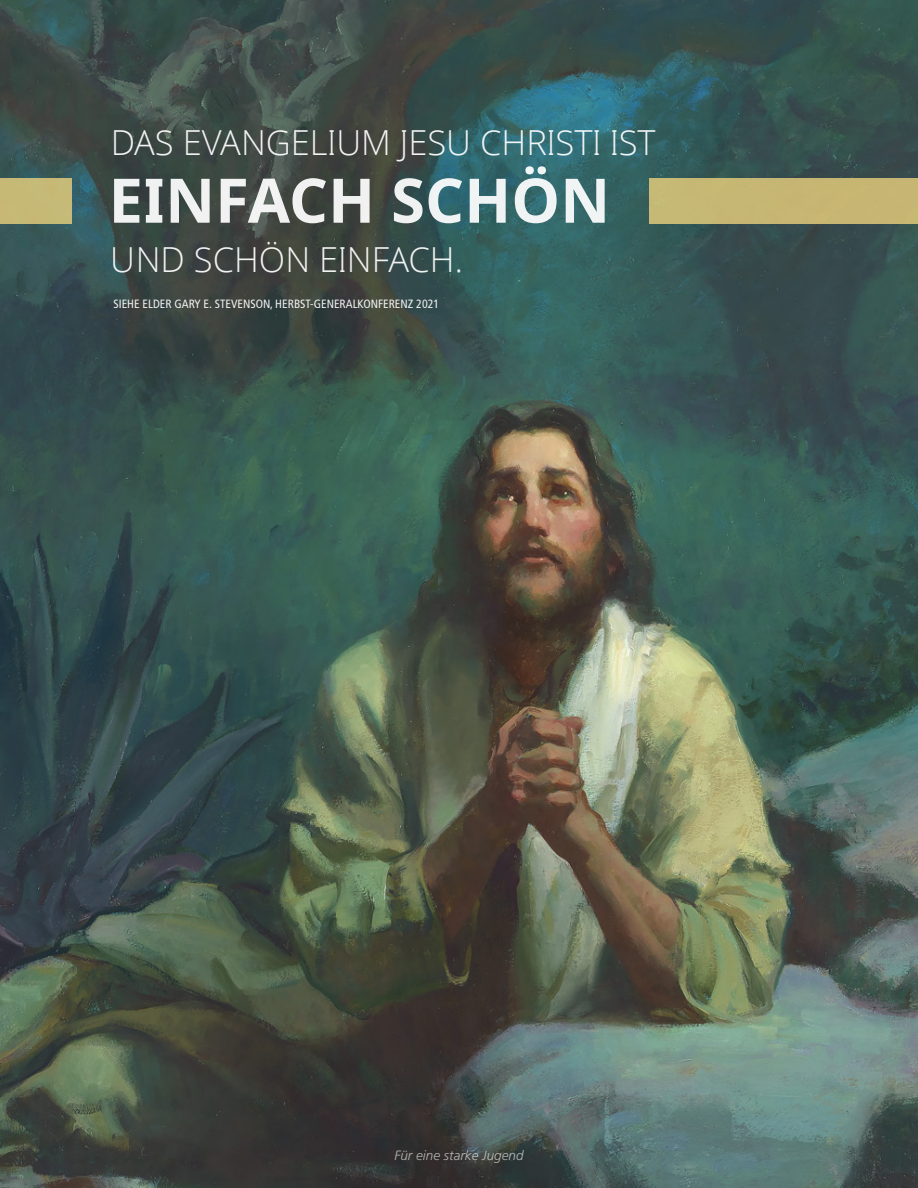
<style>
.page{position:relative;width:918px;height:1188px;background:#fff}
.page>*{position:absolute;margin:0;border:0;box-sizing:border-box;transform-origin:0 0}
.t1{font:61.5px "Dots Solid lds Lat Bold";color:#fff}
.t2{font:300 34.5px "Dots Solidlds Lat";color:#fff}
.t3{font:italic 300 13.5px "Frutigerlds Lat";color:#fff}
.t4{font:condensed 12px "Frutigerlds Lat";color:#fff}
</style>
<div class="page">
<img style="left:0;top:0;width:918px;height:1188px">
<div style="left:0;top:178px;width:72px;height:46px;background:#c6b976"></div>
<div style="left:649px;top:178px;width:269px;height:46px;background:#c6b673"></div>
<h2 class="t2" style="left:111px;top:118px;width:547px">DAS EVANGELIUM JESU CHRISTI IST</h2>
<h1 class="t1" style="left:109px;top:154px;width:503px">EINFACH SCHÖN</h1>
<h2 class="t2" style="left:111px;top:235px;width:354px">UND SCHÖN EINFACH.</h2>
<p class="t4" style="left:113px;top:295px;width:327px">SIEHE ELDER GARY E. STEVENSON, HERBST-GENERALKONFERENZ 2021</p>
<p class="t3" style="left:394px;top:1146px;width:131px">Für eine starke Jugend</p>
</div>
